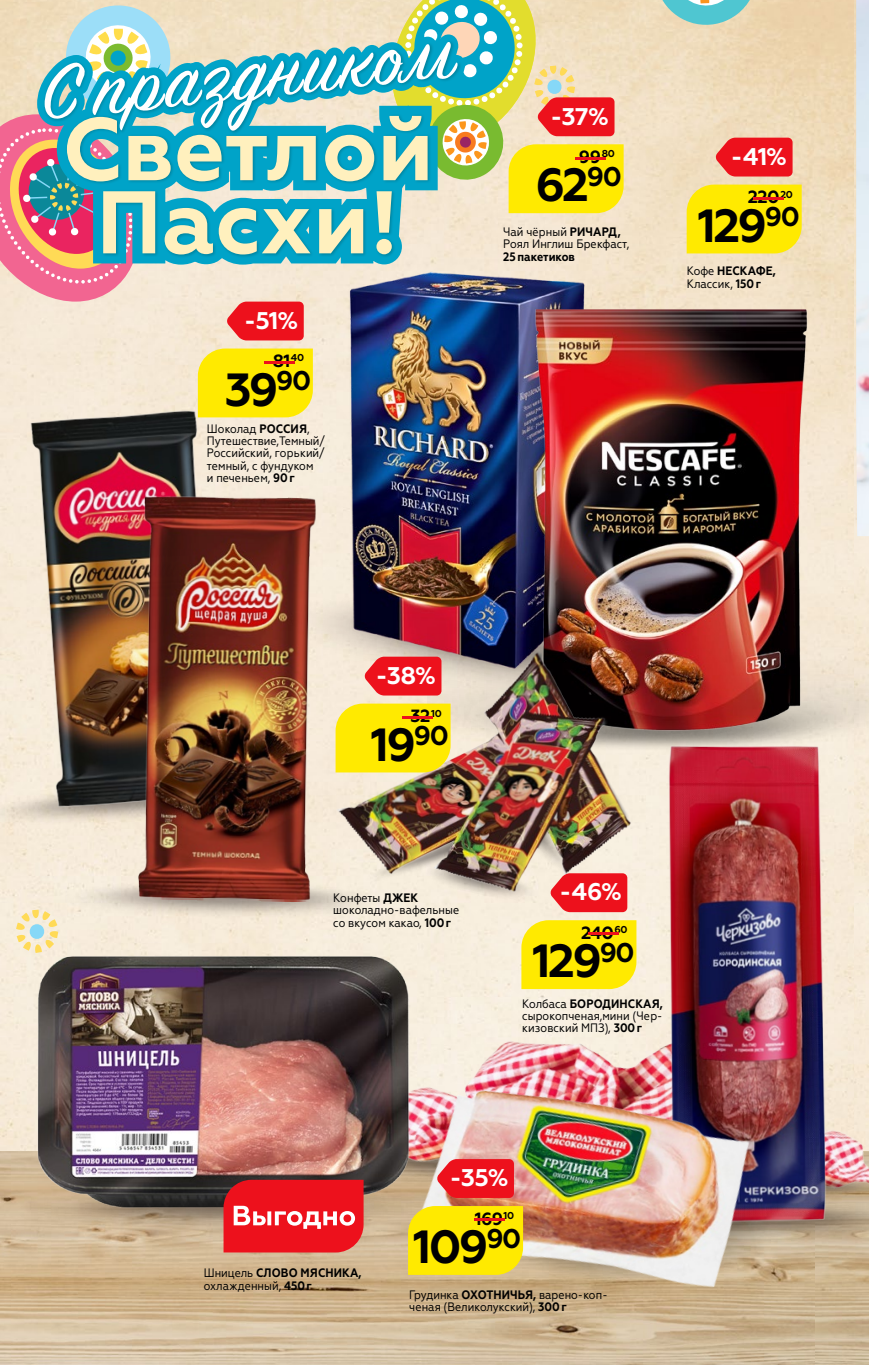
<style>
.page{position:relative;width:869px;height:1365px;background:#fff}
.page>*{position:absolute;margin:0;border:0;box-sizing:border-box;transform-origin:0 0}
.t1{font:700 46.38px "Geometria";letter-spacing:-.06em;color:#000}
.t2{font:700 24.15px "Geometria";color:#fff}
.t3{font:700 17.68px "Geometria";letter-spacing:-.03em;color:#000002}
.t4{font:12.25px/12.2px "Geometria Narrow";color:#000}
.t5{font:700 9.97px "Geometria";letter-spacing:-.03em;color:#000002}
.s1{font-size:17.68px;color:#ed111c}
.s2{font-weight:700}
.s3{color:#ed111c}
</style>
<div class="page">
<img style="left:0;top:0;width:868px;height:1151px">
<svg style="left:16px;top:909px;width:6px;height:43px"></svg>
<div style="left:33px;top:340px;width:309px;height:59px;background:#f6e9d7"></div>
<img style="left:855px;top:0;width:13px;height:536px">
<img style="left:0;top:1151px;width:868px;height:213px">
<svg style="left:648px;top:0;width:115px;height:31px;background:#b0d2c1"></svg>
<img style="left:830px;top:1044px;width:38px;height:128px">
<img style="left:839px;top:1172px;width:29px;height:27px">
<img style="left:0;top:820px;width:116px;height:14px">
<img style="left:0;top:399px;width:342px;height:421px">
<img style="left:116px;top:495px;width:217px;height:383px">
<img style="left:253px;top:568px;width:89px;height:149px">
<img style="left:342px;top:270px;width:326px;height:335px">
<img style="left:639px;top:608px;width:229px;height:145px">
<img style="left:519px;top:299px;width:300px;height:436px">
<img style="left:425px;top:896px;width:114px;height:10px">
<img style="left:328px;top:605px;width:311px;height:291px">
<img style="left:839px;top:1199px;width:29px;height:46px">
<img style="left:666px;top:739px;width:164px;height:393px">
<img style="left:782px;top:1132px;width:57px;height:185px">
<img style="left:371px;top:974px;width:411px;height:363px">
<img style="left:7px;top:1195px;width:15px;height:39px">
<img style="left:22px;top:878px;width:403px;height:403px">
<div style="left:686px;top:184px;width:115px;height:69px;background:#ffea00"></div>
<svg style="left:715px;top:138px;width:77px;height:38px;background:#ed242b"></svg>
<div style="left:198px;top:348px;width:115px;height:69px;background:#ffea00"></div>
<div style="left:521px;top:920px;width:115px;height:68px;background:#ffea00"></div>
<svg style="left:550px;top:873px;width:77px;height:39px;background:#ed272f"></svg>
<div style="left:335px;top:703px;width:115px;height:69px;background:#ffea00"></div>
<svg style="left:364px;top:656px;width:77px;height:39px;background:#ed2830"></svg>
<svg style="left:0;top:0;width:623px;height:340px;background:#aabdaf"></svg>
<svg style="left:223px;top:1179px;width:140px;height:73px;background:#e82d35"></svg>
<div style="left:408px;top:1205px;width:115px;height:69px;background:#ffea00"></div>
<svg style="left:436px;top:1158px;width:77px;height:39px;background:#ec2932"></svg>
<p class="t2" style="left:244px;top:306px;width:56px">-51%</p>
<p class="t5" style="left:255px;top:352px;width:50px"><span class="s1">-</span>40</p>
<p class="t3" style="left:273px;top:350px;width:19px">81</p>
<p class="t1" style="left:225px;top:362px;width:88px">39<sup>90</sup></p>
<p class="t4" style="left:207px;top:422px;width:120px">Шоколад <span class="s2">РОССИЯ</span>,<br>Путешествие,Темный/<br>Российский, горький/ темный, с фундуком<br>и печеньем, <span class="s2">90г</span></p>
<p class="t2" style="left:550px;top:102px;width:60px">-37%</p>
<p class="t5" style="left:566px;top:148px;width:50px"><span class="s1">-</span>80</p>
<p class="t3" style="left:578px;top:146px;width:24px">99</p>
<p class="t1" style="left:535px;top:158px;width:88px">62<sup>90</sup></p>
<p class="t4" style="left:503px;top:226px;width:127px">Чай чёрный <span class="s2">РИЧАРД,<br></span>Роял Инглиш Брекфаст,<br><span class="s2">25пакетиков</span></p>
<p class="t2" style="left:730px;top:142px;width:58px">-41%</p>
<p class="t3" style="left:743px;top:186px;width:50px"><span class="s3">-</span>220<sup>20</sup></p>
<p class="t1" style="left:697px;top:198px;width:104px">129<sup>90</sup></p>
<p class="t4" style="left:686px;top:265px;width:91px">Кофе <span class="s2">НЕСКАФЕ,<br></span>Классик, <span class="s2">150г</span></p>
<p class="t2" style="left:375px;top:661px;width:62px">-38%</p>
<p class="t5" style="left:393px;top:707px;width:50px"><span class="s1">-</span>10</p>
<p class="t3" style="left:410px;top:705px;width:21px">32</p>
<p class="t1" style="left:371px;top:717px;width:79px">19<sup>90</sup></p>
<p class="t4" style="left:333px;top:891px;width:127px">Конфеты <span class="s2">ДЖЕК </span>шоколадно-вафельные со вкусом какао, <span class="s2">100г</span></p>
<p class="t2" style="left:559px;top:877px;width:64px">-46%</p>
<p class="t3" style="left:578px;top:922px;width:50px"><span class="s3">-</span>240<sup>60</sup></p>
<p class="t1" style="left:532px;top:933px;width:104px">129<sup>90</sup></p>
<p class="t4" style="left:522px;top:997px;width:142px;text-align:justify">Колбаса <span class="s2">БОРОДИНСКАЯ, </span>сырокопченая,мини (Чер&shy;кизовский МПЗ), <span class="s2">300г</span></p>
<p class="t2" style="left:449px;top:1163px;width:60px">-35%</p>
<p class="t5" style="left:465px;top:1209px;width:50px"><span class="s1">-</span>10</p>
<p class="t3" style="left:474px;top:1207px;width:30px">169</p>
<p class="t4" style="left:204px;top:1266px;width:159px">Шницель <span class="s2">СЛОВО МЯСНИКА, </span>охлажденный, <span class="s2">450г</span></p>
<p class="t1" style="left:413px;top:1219px;width:109px">109<sup>90</sup></p>
<p class="t4" style="left:409px;top:1288px;width:200px">Грудинка <span class="s2">ОХОТНИЧЬЯ,</span> варено-коп&shy;ченая (Великолукский), <span class="s2">300г</span></p>
</div>
